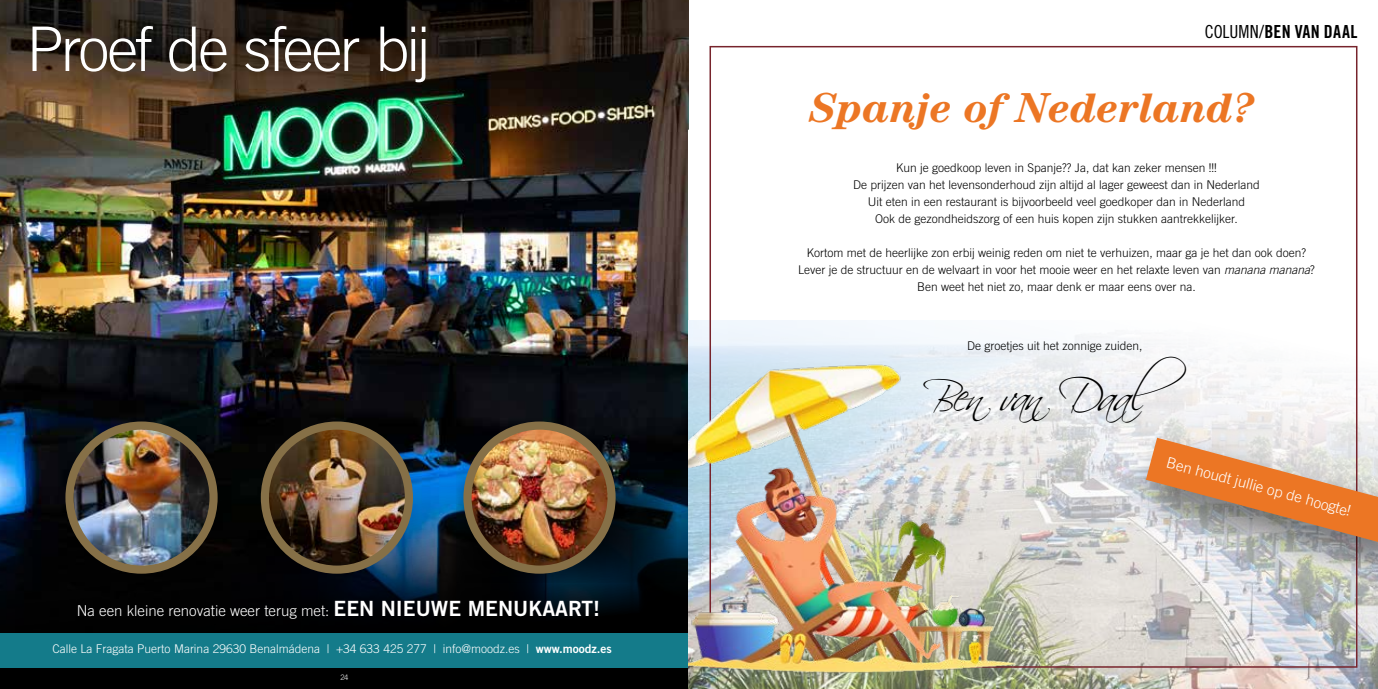
<style>
.page{position:relative;width:1378px;height:689px;background:#fff}
.page>*{position:absolute;margin:0;border:0;box-sizing:border-box;transform-origin:0 0}
.t1{font:300 61.5px "Trade Gothic LT Std";letter-spacing:-.045em;color:#fff}
.t2{font:45px "Scriptina";letter-spacing:-.065em;color:#000}
.t3{font:italic 700 42px "Century Std";color:#ec7624}
.t4{font:18px "Trade Gothic LT Std Bd Cn 20";letter-spacing:.01em;color:#000}
.t5{font:300 15px "Trade Gothic LT Std";color:#fff}
.t6{font:300 12px/17px "Trade Gothic LT Std";color:#000;text-align:center}
.t7{font:300 12px "Trade Gothic LT Std";color:#fff}
.t8{font:300 7.5px "Trade Gothic LT Std";color:#fff}
.s1{font-family:"Trade Gothic LT Std Bd 2";font-weight:400;font-size:21px}
.s2{font-family:"Trade Gothic LT Std Bd 2";font-weight:400}
.s3{font-family:"Trade Gothic LT Std Cn 18"}
.s4{font-style:italic}
</style>
<div class="page">
<div style="left:0;top:480px;width:689px;height:209px;background:#000"></div>
<img style="left:0;top:0;width:689px;height:460px">
<svg style="left:0;top:460px;width:689px;height:174px"></svg>
<div style="left:0;top:634px;width:689px;height:34px;background:#147b8a"></div>
<svg style="left:456px;top:472px;width:220px;height:111px"></svg>
<img style="left:265px;top:425px;width:144px;height:141px">
<div style="left:261px;top:421px;width:152px;height:153px;border:8px solid #867047;border-radius:50%"></div>
<img style="left:70px;top:425px;width:144px;height:144px;border-radius:72px">
<div style="left:65px;top:421px;width:153px;height:153px;border:8px solid #867047;border-radius:50%"></div>
<img style="left:467px;top:425px;width:144px;height:144px;border-radius:72px">
<div style="left:463px;top:421px;width:152px;height:153px;border:8px solid #867047;border-radius:50%"></div>
<svg style="left:1056px;top:59px;width:322px;height:630px"></svg>
<div style="left:1124px;top:428px;width:254px;height:168px;background:#000;opacity:.52"></div>
<svg style="left:1146px;top:438px;width:232px;height:104px;background:#d3a17e"></svg>
<img style="left:689px;top:319px;width:367px;height:370px">
<h1 class="t1" style="left:26px;top:13px;width:405px">Proef de sfeer bij</h1>
<p class="t5" style="left:77px;top:601px;width:525px">Na een kleine renovatie weer terug met: <span class="s1">EEN NIEUWE MENUKAART!</span></p>
<p class="t7" style="left:53px;top:641px;width:560px">Calle La Fragata Puerto Marina 29630 Benalmádena | +34 633 425 277 | info@moodz.es | <span class="s2">www.moodz.es</span></p>
<p class="t8" style="left:340px;top:672px;width:9px">24</p>
<h3 class="t4" style="left:1204px;top:21px;width:154px"><span class="s3">COLUMN/</span>BEN VAN DAAL</h3>
<h3 class="t3" style="left:809px;top:84px;width:447px">Spanje of Nederland?</h3>
<p class="t6" style="left:853px;top:159px;width:408px">Kun je goedkoop leven in Spanje?? Ja, dat kan zeker mensen !!!<br>De prijzen van het levensonderhoud zijn altijd al lager geweest dan in Nederland Uit eten in een restaurant is bijvoorbeeld veel goedkoper dan in Nederland<br>Ook de gezondheidszorg of een huis kopen zijn stukken aantrekkelijker.</p>
<p class="t6" style="left:798px;top:244px;width:518px">Kortom met de heerlijke zon erbij weinig reden om niet te verhuizen, maar ga je het dan ook doen?<br>Lever je de structuur en de welvaart in voor het mooie weer en het relaxte leven van <span class="s4">manana manana</span>?<br>Ben weet het niet zo, maar denk er maar eens over na.</p>
<p class="t6" style="left:967px;top:337px;width:177px">De groetjes uit het zonnige zuiden,</p>
<h2 class="t2" style="left:922px;top:369px;width:266px">Ben van Daal</h2>
<p class="t5" style="left:1169px;top:453px;width:192px;rotate:15deg">Ben houdt jullie op de hoogte!</p>
</div>
